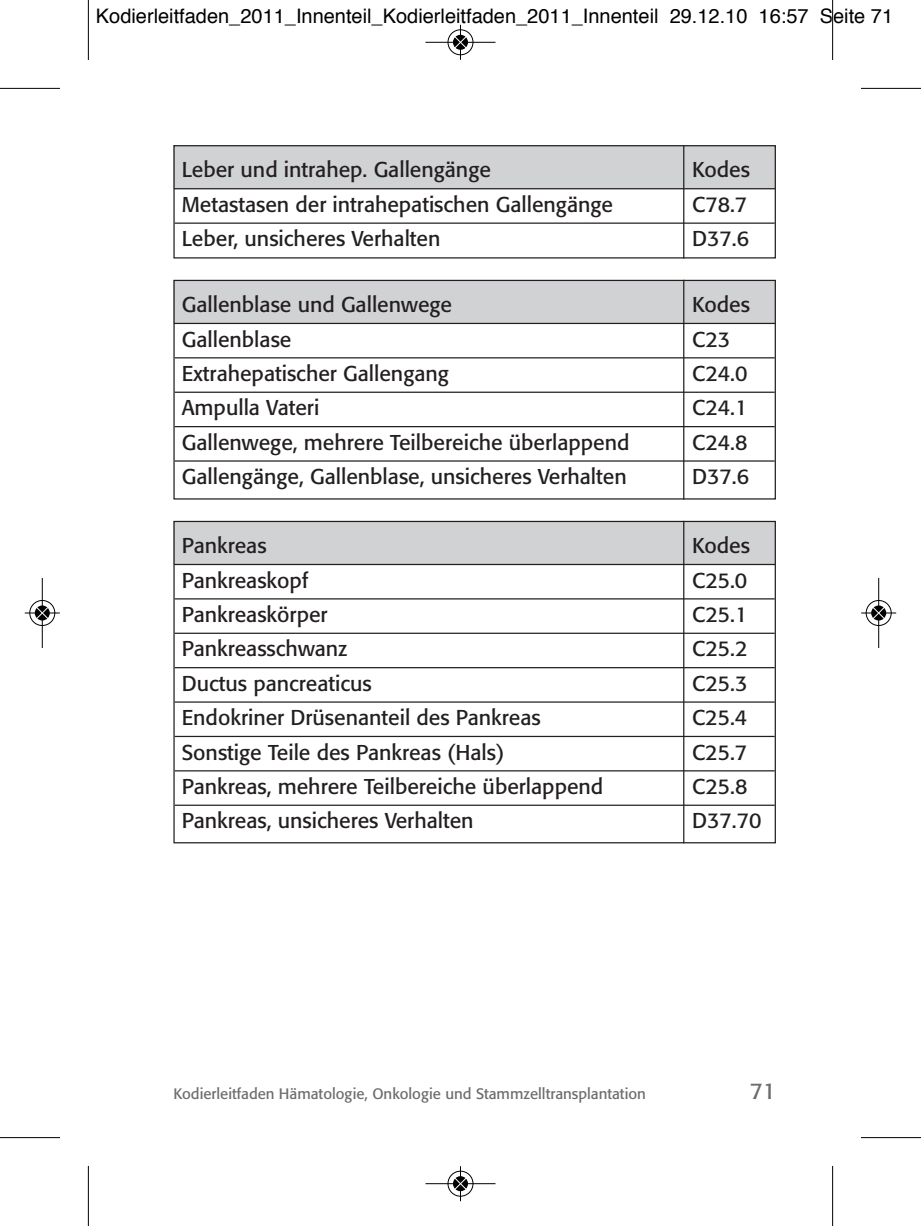
<style>
.page{position:relative;width:921px;height:1226px;background:#fff}
.page>*{position:absolute;margin:0;border:0;box-sizing:border-box;transform-origin:0 0}
.t1{font:22.5px "Formata";color:#6c6d70}
.t2{font:21.25px "Formata";color:#231f20}
.t3{font:20px "Helvetica";color:#000}
.t4{font:15px "Formata";color:#6c6d70}
</style>
<div class="page">
<svg style="left:173px;top:279px;width:603px;height:221px"></svg>
<hr style="left:175px;top:357px;width:599px;height:1px;background:#231f20">
<hr style="left:175px;top:391px;width:599px;height:2px;background:#231f20">
<hr style="left:175px;top:426px;width:599px;height:1px;background:#231f20">
<hr style="left:175px;top:460px;width:599px;height:1px;background:#231f20">
<hr style="left:683px;top:280px;width:1px;height:219px;background:#231f20">
<svg style="left:173px;top:145px;width:603px;height:114px"></svg>
<hr style="left:175px;top:222px;width:599px;height:2px;background:#231f20">
<hr style="left:683px;top:145px;width:1px;height:113px;background:#231f20">
<svg style="left:173px;top:520px;width:603px;height:324px"></svg>
<hr style="left:175px;top:598px;width:599px;height:1px;background:#231f20">
<hr style="left:175px;top:632px;width:599px;height:2px;background:#231f20">
<hr style="left:175px;top:667px;width:599px;height:1px;background:#231f20">
<hr style="left:175px;top:701px;width:599px;height:1px;background:#231f20">
<hr style="left:175px;top:736px;width:599px;height:1px;background:#231f20">
<hr style="left:175px;top:770px;width:599px;height:1px;background:#231f20">
<hr style="left:175px;top:804px;width:599px;height:2px;background:#231f20">
<hr style="left:683px;top:521px;width:1px;height:322px;background:#231f20">
<hr style="left:88px;top:0;width:1px;height:60px;background:#000">
<hr style="left:0;top:88px;width:60px;height:1px;background:#000">
<hr style="left:832px;top:0;width:1px;height:60px;background:#000">
<hr style="left:861px;top:88px;width:60px;height:1px;background:#000">
<hr style="left:88px;top:1166px;width:1px;height:60px;background:#000">
<hr style="left:0;top:1137px;width:60px;height:1px;background:#000">
<hr style="left:832px;top:1166px;width:1px;height:60px;background:#000">
<hr style="left:861px;top:1137px;width:60px;height:1px;background:#000">
<div style="left:447px;top:29px;width:27px;height:27px;border:2px solid #fff;border-radius:50%"></div>
<hr style="left:425px;top:42px;width:70px;height:1px;background:#000">
<hr style="left:460px;top:25px;width:1px;height:35px;background:#000">
<div style="left:448px;top:29px;width:25px;height:26px;border:1px solid #000;border-radius:50%"></div>
<svg style="left:453px;top:35px;width:15px;height:15px"></svg>
<svg style="left:454px;top:36px;width:13px;height:13px"></svg>
<div style="left:447px;top:1170px;width:27px;height:27px;border:2px solid #fff;border-radius:50%"></div>
<hr style="left:425px;top:1183px;width:70px;height:1px;background:#000">
<hr style="left:460px;top:1166px;width:1px;height:35px;background:#000">
<div style="left:448px;top:1170px;width:25px;height:26px;border:1px solid #000;border-radius:50%"></div>
<svg style="left:453px;top:1176px;width:15px;height:15px"></svg>
<svg style="left:454px;top:1177px;width:13px;height:13px"></svg>
<div style="left:29px;top:599px;width:27px;height:27px;border:2px solid #fff;border-radius:50%"></div>
<svg style="left:34px;top:605px;width:16px;height:16px"></svg>
<hr style="left:42px;top:578px;width:1px;height:70px;background:#000">
<hr style="left:25px;top:612px;width:35px;height:1px;background:#000">
<div style="left:29px;top:600px;width:26px;height:26px;border:1px solid #000;border-radius:50%"></div>
<svg style="left:35px;top:605px;width:15px;height:15px"></svg>
<svg style="left:36px;top:606px;width:13px;height:13px"></svg>
<div style="left:865px;top:599px;width:27px;height:27px;border:2px solid #fff;border-radius:50%"></div>
<svg style="left:871px;top:605px;width:16px;height:16px"></svg>
<hr style="left:878px;top:578px;width:1px;height:70px;background:#000">
<hr style="left:861px;top:612px;width:35px;height:1px;background:#000">
<div style="left:866px;top:600px;width:25px;height:26px;border:1px solid #000;border-radius:50%"></div>
<svg style="left:871px;top:605px;width:15px;height:15px"></svg>
<svg style="left:872px;top:606px;width:13px;height:13px"></svg>
<p class="t3" style="left:96px;top:7px;width:799px">Kodierleitfaden_2011_Innenteil_Kodierleitfaden_2011_Innenteil 29.12.10 16:57 Seite 71</p>
<p class="t2" style="left:182px;top:160px;width:311px">Leber und intrahep. Gallengänge</p>
<p class="t2" style="left:692px;top:160px;width:59px">Kodes</p>
<p class="t2" style="left:182px;top:195px;width:433px">Metastasen der intrahepatischen Gallengänge</p>
<p class="t2" style="left:692px;top:195px;width:57px">C78.7</p>
<p class="t2" style="left:182px;top:229px;width:260px">Leber, unsicheres Verhalten</p>
<p class="t2" style="left:692px;top:229px;width:59px">D37.6</p>
<p class="t2" style="left:182px;top:295px;width:272px">Gallenblase und Gallenwege</p>
<p class="t2" style="left:692px;top:295px;width:59px">Kodes</p>
<p class="t2" style="left:182px;top:329px;width:111px">Gallenblase</p>
<p class="t2" style="left:692px;top:329px;width:40px">C23</p>
<p class="t2" style="left:182px;top:364px;width:269px">Extrahepatischer Gallengang</p>
<p class="t2" style="left:692px;top:364px;width:57px">C24.0</p>
<p class="t2" style="left:182px;top:398px;width:139px">Ampulla Vateri</p>
<p class="t2" style="left:692px;top:398px;width:57px">C24.1</p>
<p class="t2" style="left:182px;top:433px;width:449px">Gallenwege, mehrere Teilbereiche überlappend</p>
<p class="t2" style="left:692px;top:433px;width:57px">C24.8</p>
<p class="t2" style="left:182px;top:467px;width:446px">Gallengänge, Gallenblase, unsicheres Verhalten</p>
<p class="t2" style="left:692px;top:467px;width:59px">D37.6</p>
<p class="t2" style="left:182px;top:536px;width:86px">Pankreas</p>
<p class="t2" style="left:692px;top:536px;width:59px">Kodes</p>
<p class="t2" style="left:182px;top:570px;width:128px">Pankreaskopf</p>
<p class="t2" style="left:692px;top:570px;width:57px">C25.0</p>
<p class="t2" style="left:182px;top:605px;width:147px">Pankreaskörper</p>
<p class="t2" style="left:692px;top:605px;width:57px">C25.1</p>
<p class="t2" style="left:182px;top:639px;width:167px">Pankreasschwanz</p>
<p class="t2" style="left:692px;top:639px;width:57px">C25.2</p>
<p class="t2" style="left:182px;top:674px;width:192px">Ductus pancreaticus</p>
<p class="t2" style="left:692px;top:674px;width:57px">C25.3</p>
<p class="t2" style="left:182px;top:708px;width:360px">Endokriner Drüsenanteil des Pankreas</p>
<p class="t2" style="left:692px;top:708px;width:57px">C25.4</p>
<p class="t2" style="left:182px;top:742px;width:324px">Sonstige Teile des Pankreas (Hals)</p>
<p class="t2" style="left:692px;top:742px;width:57px">C25.7</p>
<p class="t2" style="left:182px;top:777px;width:423px">Pankreas, mehrere Teilbereiche überlappend</p>
<p class="t2" style="left:692px;top:777px;width:57px">C25.8</p>
<p class="t2" style="left:182px;top:811px;width:293px">Pankreas, unsicheres Verhalten</p>
<p class="t2" style="left:692px;top:811px;width:71px">D37.70</p>
<p class="t4" style="left:173px;top:1086px;width:474px">Kodierleitfaden Hämatologie, Onkologie und Stammzelltransplantation</p>
<p class="t1" style="left:750px;top:1080px;width:28px">71</p>
</div>
